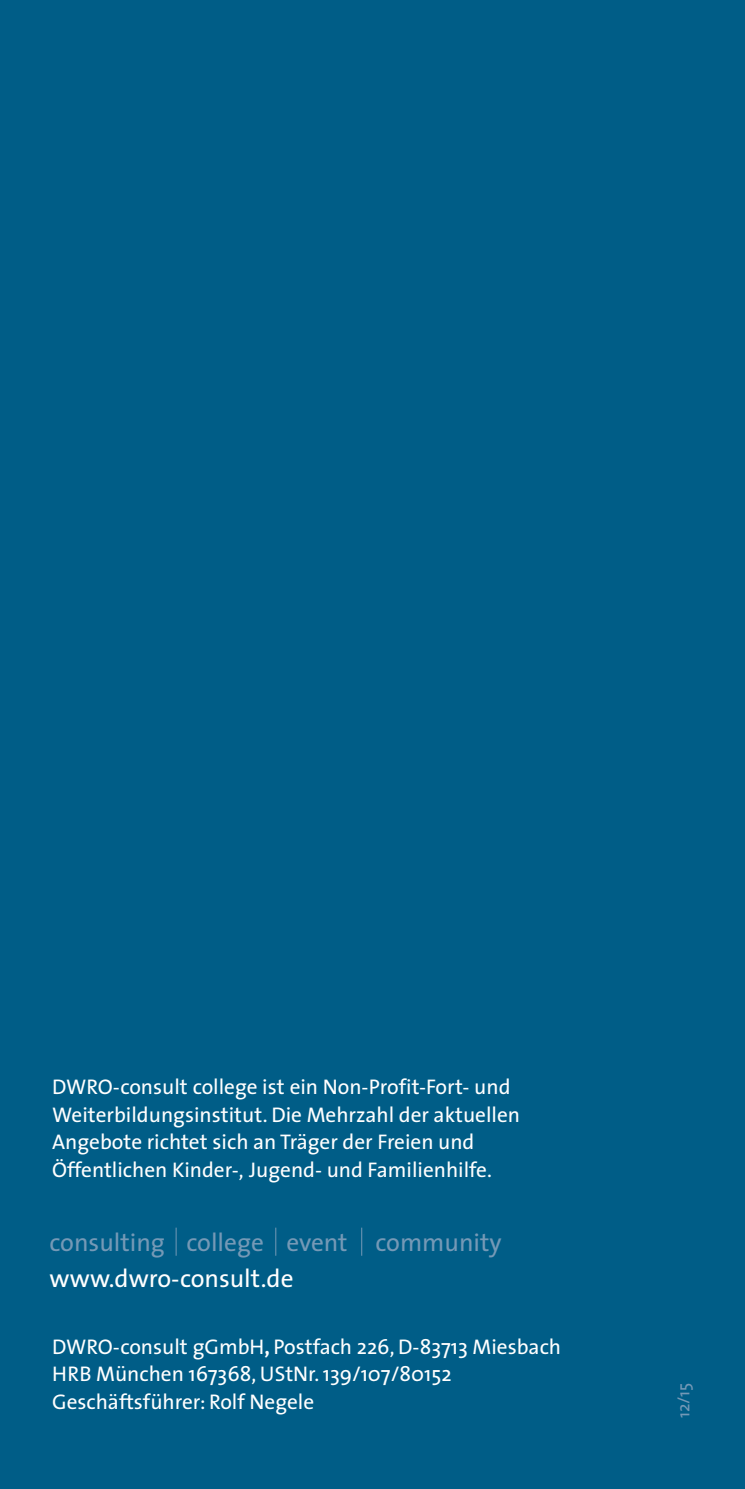
<style>
.page{position:relative;width:745px;height:1489px;background:#fff}
.page>*{position:absolute;margin:0;border:0;box-sizing:border-box;transform-origin:0 0}
.t1{font:25.25px "The Sans";color:#7599b6}
.t2{font:25.25px "The Sans";color:#fff}
.t3{font:21.25px/27.5px "The Sans";color:#fff}
.t4{font:17.5px "The Sans";color:#7599b6}
.s1{font-weight:700}
</style>
<div class="page">
<div style="left:0;top:0;width:744px;height:1488px;background:#005d87"></div>
<svg style="left:175px;top:1227px;width:1px;height:28px"></svg>
<svg style="left:275px;top:1227px;width:1px;height:28px"></svg>
<svg style="left:361px;top:1227px;width:1px;height:28px"></svg>
<p class="t3" style="left:52px;top:1075px;width:469px">DWRO-consult college ist ein Non-Profit-Fort- und Weiterbildungsinstitut. Die Mehrzahl der aktuellen Angebote richtet sich an Träger der Freien und Öffentlichen Kinder-, Jugend- und Familienhilfe.</p>
<p class="t1" style="left:50px;top:1232px;width:453px">consulting college event community</p>
<p class="t2" style="left:50px;top:1268px;width:245px">www.dwro-consult.de</p>
<p class="t3" style="left:52px;top:1334px;width:510px">DWRO-consult gGmbH<span class="s1">,</span> Postfach 226, D-83713 Miesbach<br>HRB München 167368, UStNr. 139/107/80152<br>Geschäftsführer: Rolf Negele</p>
<p class="t4" style="left:676px;top:1417px;width:37px;rotate:-90deg">12/15</p>
</div>
